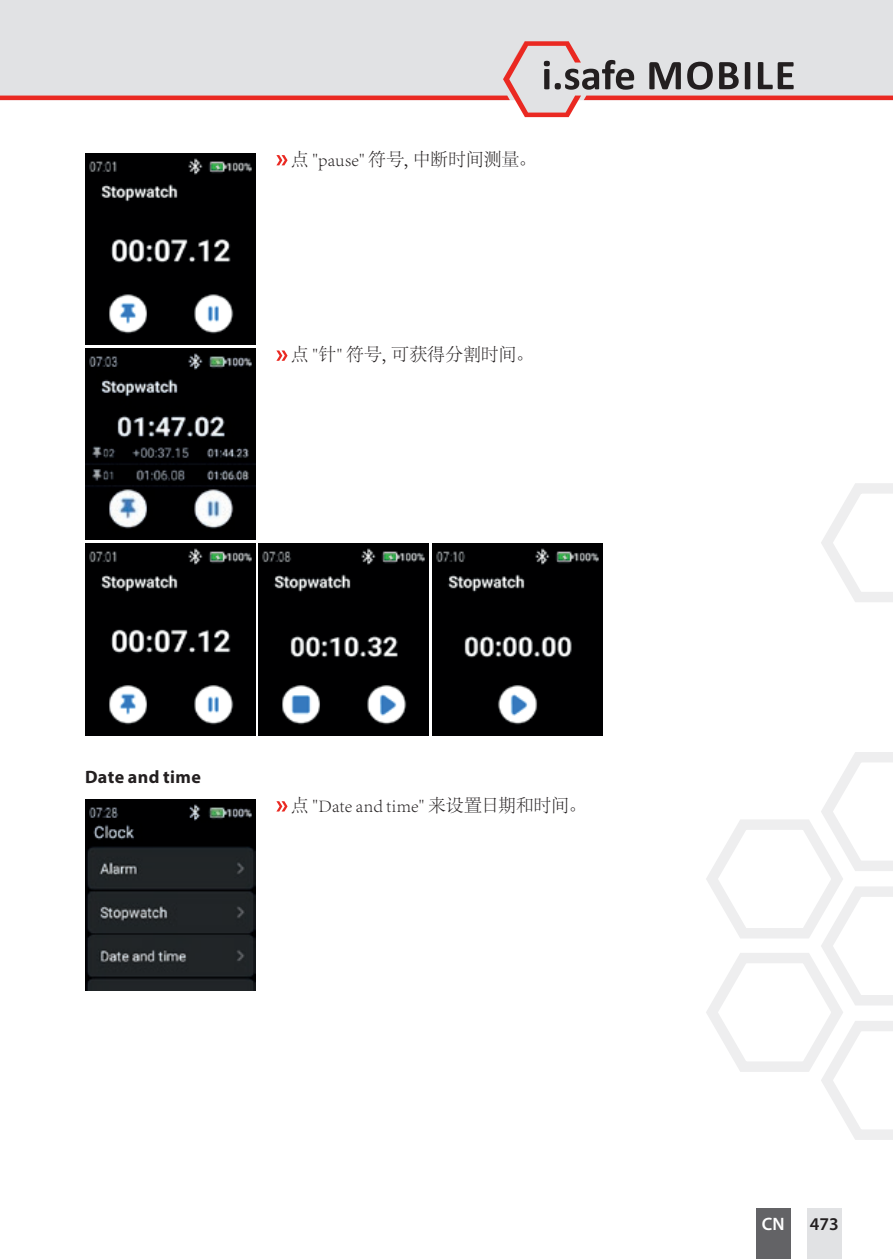
<style>
.page{position:relative;width:893px;height:1259px;background:#fff}
.page>*{position:absolute;margin:0;border:0;box-sizing:border-box;transform-origin:0 0}
.t1{font:300 18px "Adobe Song Std";color:#231f20}
.t2{font:700 18px "Myriad Pro";letter-spacing:.02em;color:#231f20}
.t3{font:600 18px "Myriad Pro";color:#231f20}
.t4{font:600 18px "Myriad Pro";color:#fff}
</style>
<div class="page">
<svg style="left:821px;top:483px;width:72px;height:119px"></svg>
<svg style="left:706px;top:752px;width:187px;height:388px"></svg>
<div style="left:756px;top:1208px;width:34px;height:51px;background:#636366"></div>
<div style="left:807px;top:1208px;width:34px;height:51px;background:#e1e2e4"></div>
<div style="left:0;top:0;width:893px;height:41px;background:#e1e2e4"></div>
<svg style="left:0;top:41px;width:893px;height:76px"></svg>
<img style="left:85px;top:153px;width:170px;height:191px">
<svg style="left:276px;top:155px;width:12px;height:10px"></svg>
<img style="left:85px;top:348px;width:170px;height:192px">
<svg style="left:276px;top:350px;width:12px;height:11px"></svg>
<img style="left:85px;top:544px;width:170px;height:191px">
<img style="left:259px;top:544px;width:170px;height:191px">
<img style="left:432px;top:544px;width:171px;height:191px">
<img style="left:85px;top:799px;width:170px;height:191px">
<svg style="left:276px;top:801px;width:12px;height:10px"></svg>
<p class="t1" style="left:291px;top:149px;width:247px">点 "pause" 符号，中断时间测量。</p>
<p class="t1" style="left:291px;top:345px;width:244px">点 "针" 符号，可获得分割时间。</p>
<p class="t2" style="left:85px;top:765px;width:117px">Date and time</p>
<p class="t1" style="left:291px;top:795px;width:297px">点 "Date and time" 来设置日期和时间。</p>
<p class="t4" style="left:762px;top:1212px;width:24px">CN</p>
<p class="t3" style="left:810px;top:1212px;width:30px">473</p>
</div>
